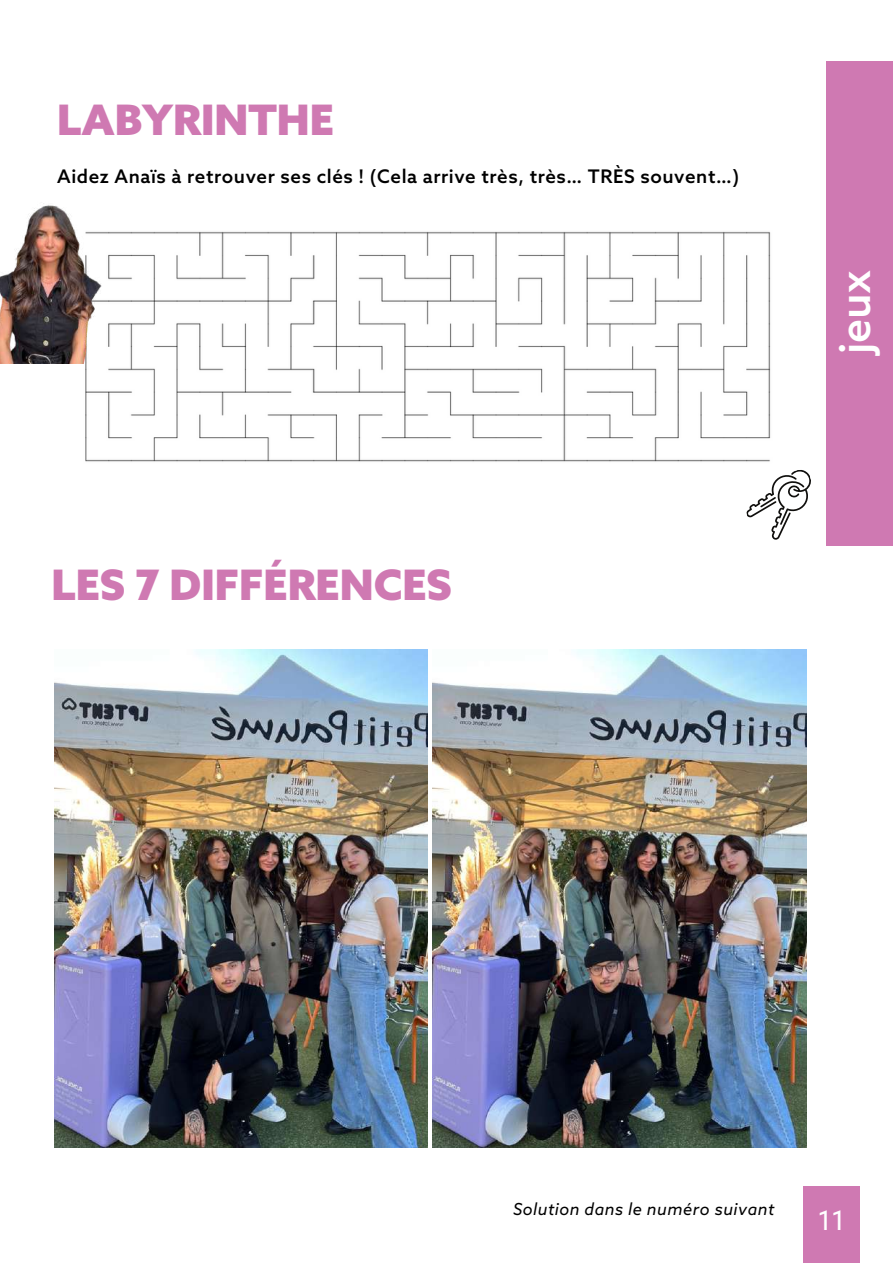
<style>
.page{position:relative;width:893px;height:1264px;background:#fff}
.page>*{position:absolute;margin:0;border:0;box-sizing:border-box;transform-origin:0 0}
.t1{font:500 42.75px "Azo Sans";color:#fff}
.t2{font:900 42px "Azo Sans";color:#cf79b2}
.t3{font:26.85px "Azo Sans";color:#fff}
.t4{font:500 18.75px "Azo Sans";letter-spacing:.03em;color:#000}
.t5{font:italic 16.5px "Azo Sans";letter-spacing:.03em;color:#000}
</style>
<div class="page">
<div style="left:825px;top:61px;width:67px;height:484px;background:#cf79b2"></div>
<div style="left:803px;top:1186px;width:56px;height:76px;background:#cf79b2"></div>
<img style="left:85px;top:231px;width:686px;height:231px">
<svg style="left:746px;top:470px;width:65px;height:70px"></svg>
<img style="left:0;top:203px;width:116px;height:161px">
<img style="left:54px;top:649px;width:373px;height:498px">
<img style="left:433px;top:649px;width:373px;height:498px">
<h2 class="t2" style="left:57px;top:98px;width:278px">LABYRINTHE</h2>
<p class="t4" style="left:57px;top:166px;width:683px">Aidez Anaïs à retrouver ses clés ! (Cela arrive très, très… TRÈS souvent…)</p>
<h2 class="t2" style="left:51px;top:564px;width:402px">LES 7 DIFFÉRENCES</h2>
<h1 class="t1" style="left:832px;top:354px;width:85px;rotate:-90deg">jeux</h1>
<p class="t5" style="left:513px;top:1200px;width:262px">Solution dans le numéro suivant</p>
<h3 class="t3" style="left:817px;top:1206px;width:29px">11</h3>
</div>
